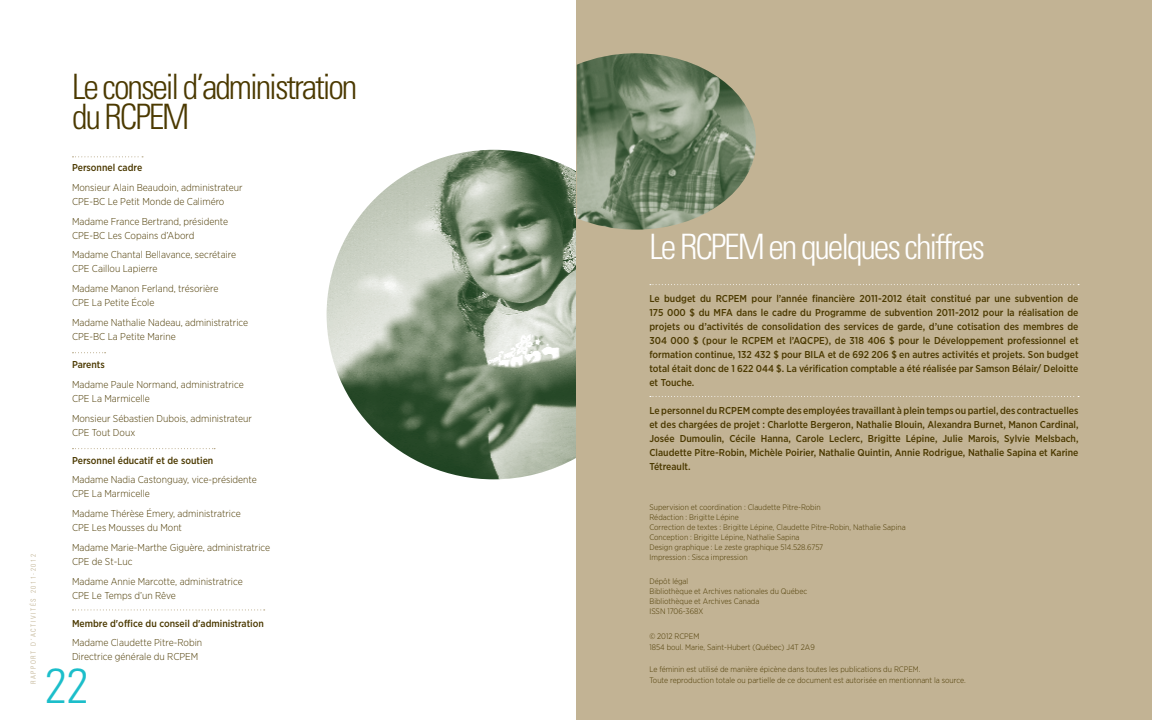
<style>
.page{position:relative;width:1152px;height:720px;background:#fff}
.page>*{position:absolute;margin:0;border:0;box-sizing:border-box;transform-origin:0 0}
.t1{font:300 condensed 49px "Univers";color:#1cbeca}
.t2{font:300 condensed 35px/30px "Univers";letter-spacing:-.06em;color:#4b3900}
.t3{font:300 condensed 35px "Univers";letter-spacing:-.06em;color:#fff}
.t4{font:500 10px/14px "Gotham Narrow";color:#4b3900;text-align:justify}
.t5{font:300 10px/14px "Gotham Narrow";color:#4b3900}
.t6{font:300 8px/10px "Gotham Narrow";color:#4b3900}
.t7{font:300 condensed 7px "Univers";letter-spacing:.22em;color:#beaf8e}
</style>
<div class="page">
<div style="left:577px;top:0;width:575px;height:720px;background:#c2b394"></div>
<svg style="left:72px;top:609px;width:193px;height:1px"></svg>
<img style="left:577px;top:53px;width:179px;height:177px">
<svg style="left:650px;top:284px;width:429px;height:1px"></svg>
<svg style="left:650px;top:396px;width:429px;height:1px"></svg>
<svg style="left:72px;top:156px;width:71px;height:1px"></svg>
<svg style="left:72px;top:352px;width:34px;height:1px"></svg>
<svg style="left:72px;top:448px;width:143px;height:1px"></svg>
<img style="left:327px;top:150px;width:249px;height:329px">
<h2 class="t2" style="left:72px;top:72px;width:287px">Le conseil d’administration du RCPEM</h2>
<p class="t7" style="left:29px;top:684px;width:131px;rotate:-90deg">RAPPORT D’ACTIVITÉS 2011-2012</p>
<p class="t4" style="left:72px;top:161px;width:72px">Personnel cadre</p>
<p class="t5" style="left:72px;top:180px;width:172px">Monsieur Alain Beaudoin, administrateur<br>CPE-BC Le Petit Monde de Caliméro</p>
<p class="t5" style="left:72px;top:214px;width:158px">Madame France Bertrand, présidente<br>CPE-BC Les Copains d’Abord</p>
<p class="t5" style="left:72px;top:248px;width:166px">Madame Chantal Bellavance, secrétaire<br>CPE Caillou Lapierre</p>
<p class="t5" style="left:72px;top:281px;width:148px">Madame Manon Ferland, trésorière<br>CPE La Petite École</p>
<p class="t5" style="left:72px;top:315px;width:178px">Madame Nathalie Nadeau, administratrice<br>CPE-BC La Petite Marine</p>
<p class="t4" style="left:72px;top:357px;width:34px">Parents</p>
<p class="t5" style="left:72px;top:377px;width:173px">Madame Paule Normand, administratrice<br>CPE La Marmicelle</p>
<p class="t5" style="left:72px;top:411px;width:182px">Monsieur Sébastien Dubois, administrateur<br>CPE Tout Doux</p>
<p class="t4" style="left:72px;top:453px;width:143px">Personnel éducatif et de soutien</p>
<p class="t5" style="left:72px;top:473px;width:186px">Madame Nadia Castonguay, vice-présidente<br>CPE La Marmicelle</p>
<p class="t5" style="left:72px;top:506px;width:170px">Madame Thérèse Émery, administratrice<br>CPE Les Mousses du Mont</p>
<p class="t5" style="left:72px;top:540px;width:200px">Madame Marie-Marthe Giguère, administratrice<br>CPE de St-Luc</p>
<p class="t5" style="left:72px;top:574px;width:172px">Madame Annie Marcotte, administratrice<br>CPE Le Temps d’un Rêve</p>
<p class="t4" style="left:72px;top:616px;width:193px">Membre d'office du conseil d'administration</p>
<p class="t5" style="left:72px;top:636px;width:132px">Madame Claudette Pitre-Robin<br>Directrice générale du RCPEM</p>
<h1 class="t1" style="left:45px;top:657px;width:45px">22</h1>
<h2 class="t3" style="left:649px;top:225px;width:337px">Le RCPEM en quelques chiffres</h2>
<p class="t4" style="left:649px;top:291px;width:431px">Le budget du RCPEM pour l’année financière 2011-2012 était constitué par une subvention de 175 000 $ du MFA dans le cadre du Programme de subvention 2011-2012 pour la réalisation de projets ou d’activités de consolidation des services de garde, d’une cotisation des membres de 304 000 $ (pour le RCPEM et l’AQCPE), de 318 406 $ pour le Développement professionnel et formation continue, 132 432 $ pour BILA et de 692 206 $ en autres activités et projets. Son budget total était donc de 1 622 044 $. La vérification comptable a été réalisée par Samson Bélair/ Deloitte et Touche.</p>
<p class="t4" style="left:649px;top:403px;width:431px">Le personnel du RCPEM compte des employées travaillant à plein temps ou partiel, des contractuelles et des chargées de projet : Charlotte Bergeron, Nathalie Blouin, Alexandra Burnet, Manon Cardinal, Josée Dumoulin, Cécile Hanna, Carole Leclerc, Brigitte Lépine, Julie Marois, Sylvie Melsbach, Claudette Pitre-Robin, Michèle Poirier, Nathalie Quintin, Annie Rodrigue, Nathalie Sapina et Karine Tétreault.</p>
<p class="t6" style="left:649px;top:502px;width:258px">Supervision et coordination : Claudette Pitre-Robin<br>Rédaction : Brigitte Lépine<br>Correction de textes : Brigitte Lépine, Claudette Pitre-Robin, Nathalie Sapina Conception : Brigitte Lépine, Nathalie Sapina<br>Design graphique : Le zeste graphique 514.528.6757<br>Impression : Sisca impression</p>
<p class="t6" style="left:649px;top:576px;width:159px">Dépôt légal<br>Bibliothèque et Archives nationales du Québec<br>Bibliothèque et Archives Canada<br>ISSN 1706-368X</p>
<p class="t6" style="left:649px;top:630px;width:167px;line-height:11px">© 2012 RCPEM<br>1854 boul. Marie, Saint-Hubert (Québec) J4T 2A9</p>
<p class="t6" style="left:649px;top:663px;width:318px;line-height:11px">Le féminin est utilisé de manière épicène dans toutes les publications du RCPEM.<br>Toute reproduction totale ou partielle de ce document est autorisée en mentionnant la source.</p>
</div>
